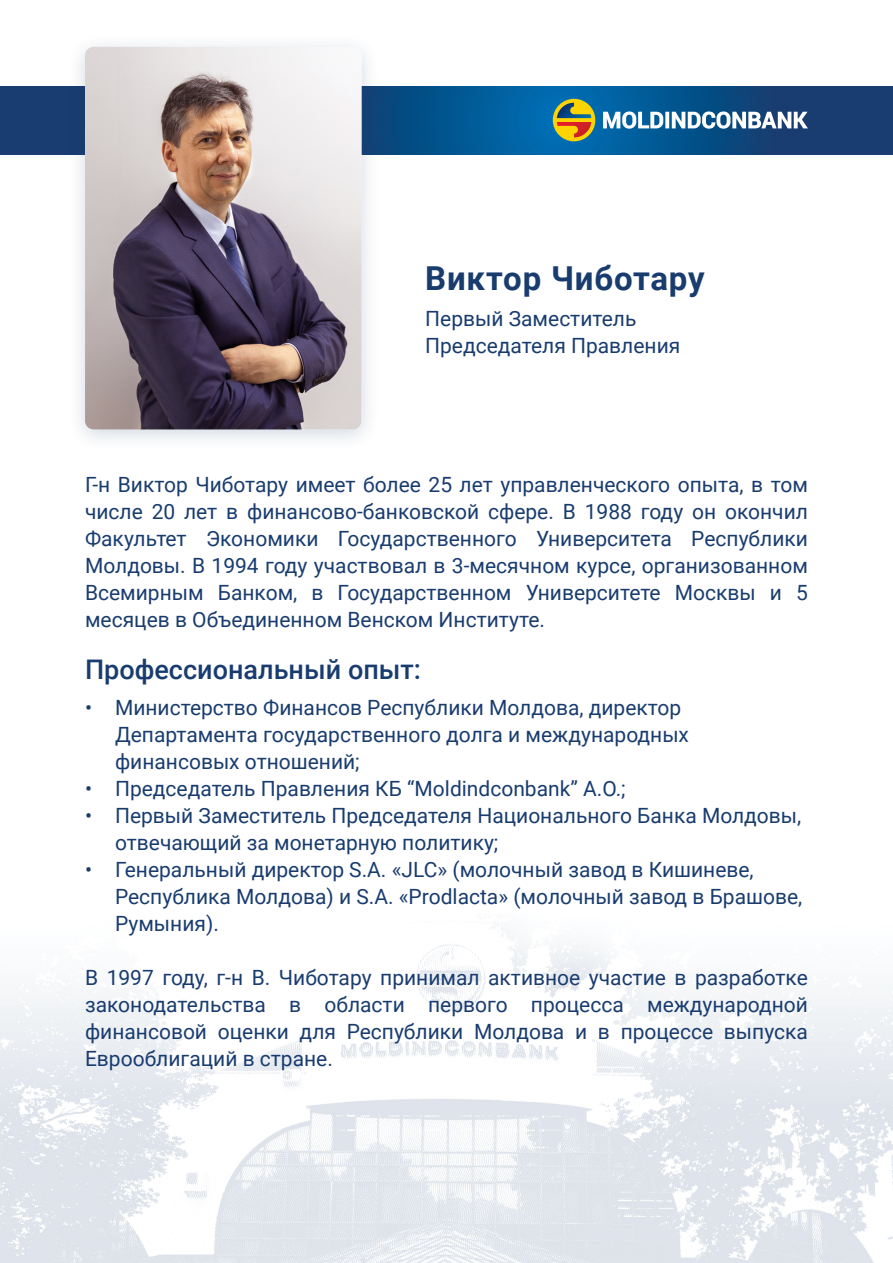
<style>
.page{position:relative;width:893px;height:1263px;background:#fff}
.page>*{position:absolute;margin:0;border:0;box-sizing:border-box;transform-origin:0 0}
.t1{font:700 33px "Roboto";letter-spacing:.025em;color:#193c6f}
.t2{font:500 27px "Roboto";color:#193c6f}
.base{font:21px/27px "Roboto";color:#193c6f}
</style>
<div class="page">
<img style="left:0;top:154px;width:893px;height:1109px">
<svg style="left:0;top:86px;width:893px;height:68px;background:#0b4e87"></svg>
<svg style="left:603px;top:111px;width:205px;height:18px"></svg>
<div style="left:553px;top:99px;width:42px;height:42px;background:#fdd301;border-radius:50%"></div>
<svg style="left:557px;top:103px;width:34px;height:34px"></svg>
<div style="left:66px;top:32px;width:314px;height:421px;background:#193c6f;opacity:.2"></div>
<img style="left:85px;top:47px;width:276px;height:382px">
<h1 class="t1" style="left:425px;top:255px;width:281px">Виктор Чиботару</h1>
<p class="base" style="left:425px;top:304px;width:213px">Первый Заместитель</p>
<p class="base" style="left:425px;top:331px;width:257px">Председателя Правления</p>
<p class="base" style="left:85px;top:470px;width:724px;text-align:justify">Г-н Виктор Чиботару имеет более 25 лет управленческого опыта, в том числе 20 лет в финансово-банковской сфере. В 1988 году он окончил Факультет Экономики Государственного Университета Республики Молдовы. В 1994 году участвовал в 3-месячном курсе, организованном Всемирным Банком, в Государственном Университете Москвы и 5 месяцев в Объединенном Венском Институте.</p>
<h2 class="t2" style="left:85px;top:651px;width:338px">Профессиональный опыт:</h2>
<p class="base" style="left:115px;top:693px;width:575px;text-indent:-30px">• Министерство Финансов Республики Молдова, директор<br>Департамента государственного долга и международных финансовых отношений;</p>
<p class="base" style="left:85px;top:774px;width:542px">• Председатель Правления КБ “Moldindconbank” А.О.;</p>
<p class="base" style="left:115px;top:801px;width:688px;text-indent:-30px">• Первый Заместитель Председателя Национального Банка Молдовы, отвечающий за монетарную политику;</p>
<p class="base" style="left:115px;top:855px;width:689px;text-indent:-30px">• Генеральный директор S.A. «JLC» (молочный завод в Кишиневе,<br>Республика Молдова) и S.A. «Prodlacta» (молочный завод в Брашове,<br>Румыния).</p>
<p class="base" style="left:85px;top:963px;width:724px;text-align:justify">В 1997 году, г-н В. Чиботару принимал активное участие в разработке законодательства в области первого процесса международной финансовой оценки для Республики Молдова и в процессе выпуска Еврооблигаций в стране.</p>
</div>
